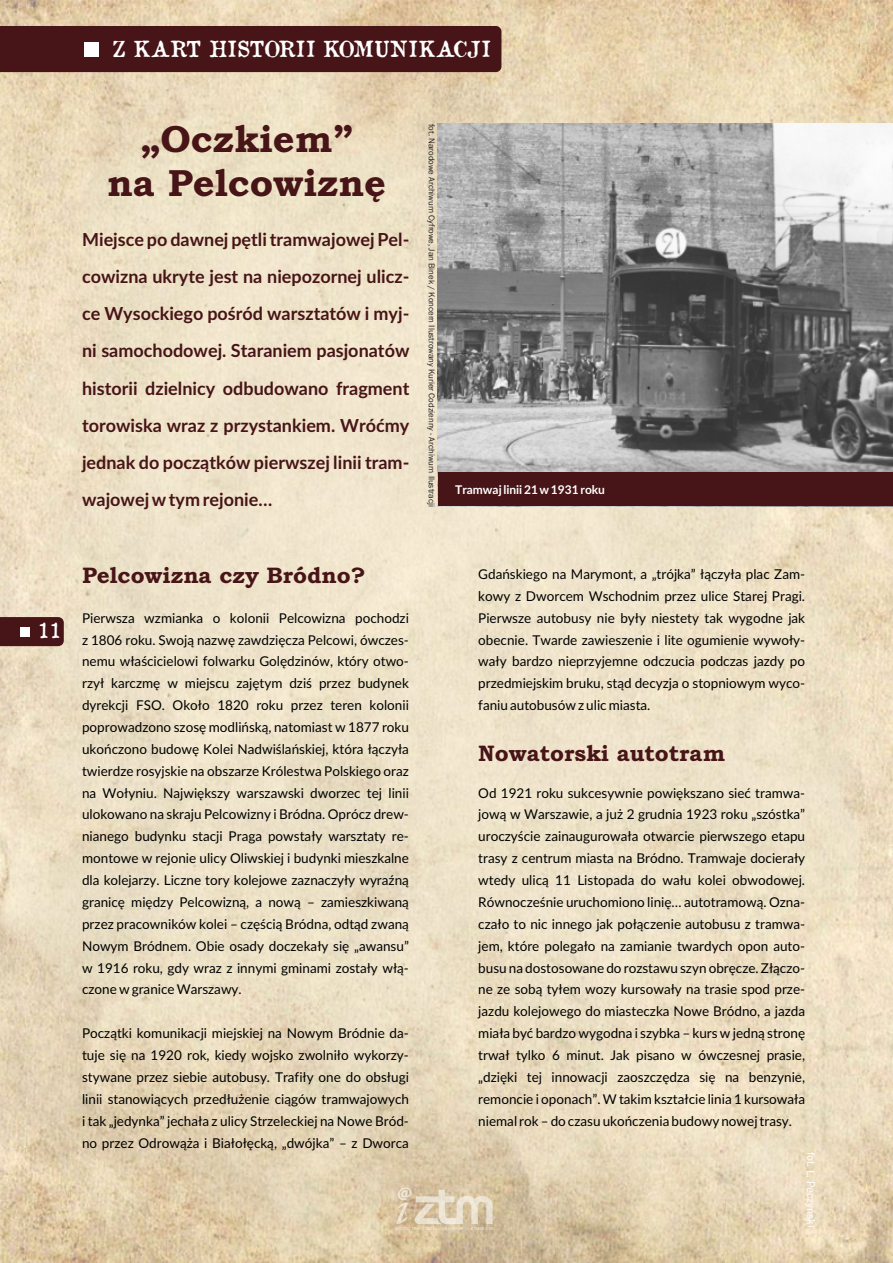
<style>
.page{position:relative;width:893px;height:1263px;background:#fff}
.page>*{position:absolute;margin:0;border:0;box-sizing:border-box;transform-origin:0 0}
.t1{font:37.95px/44.4px "Bookman Old Style";color:#471417;text-align:center}
.t2{font:22.5px "Bookman Old Style";color:#471417}
.t3{font:21.75px "Old Newspaper Types";color:#fff}
.t4{font:20.4px "Old Newspaper Types";color:#fff}
.t5{font:700 18px/37.2px "Lato";color:#471417;text-align:justify}
.t6{font:13.5px/21.9px "Lato";color:#000;text-align:justify}
.t7{font:700 12px "Lato";color:#fff}
.t8{font:11.25px "Franklin Gothic";color:#fff}
.t9{font:8.7px "Franklin Gothic";color:#1f1f21}
.t10{font:500 condensed 4.2px "Franklin Gothic";letter-spacing:.1em;color:rgb(255 255 255/.58)}
</style>
<div class="page">
<img style="left:0;top:0;width:893px;height:1263px">
<div style="left:0;top:26px;width:501px;height:46px;background:#471417"></div>
<div style="left:84px;top:42px;width:15px;height:14px;background:#fff"></div>
<svg style="left:396px;top:1187px;width:97px;height:37px;background:#dccdb2"></svg>
<div style="left:0;top:617px;width:64px;height:29px;background:#471417"></div>
<div style="left:20px;top:627px;width:9px;height:9px;background:#fff"></div>
<img style="left:438px;top:124px;width:455px;height:348px">
<div style="left:438px;top:472px;width:455px;height:34px;background:#471417"></div>
<h3 class="t3" style="left:112px;top:34px;width:380px">Z KART HISTORII KOMUNIKACJI</h3>
<h1 class="t1" style="left:107px;top:120px;width:281px">„Oczkiem”<br>na Pelcowiznę</h1>
<p class="t5" style="left:82px;top:222px;width:329px">Miejsce po dawnej pętli tramwajowej Pel&shy;cowizna ukryte jest na niepozornej ulicz&shy;ce Wysockiego pośród warsztatów i myj&shy;ni samochodowej. Staraniem pasjonatów historii dzielnicy odbudowano fragment torowiska wraz z przystankiem. Wróćmy jednak do początków pierwszej linii tram&shy;wajowej w tym rejonie…</p>
<p class="t9" style="left:435px;top:124px;width:384px;rotate:90deg">fot. Narodowe Archiwum Cyfrowe, Jan Binek / Koncern Ilustrowany Kurier Codzienny - Archiwum Ilustracji</p>
<p class="t7" style="left:455px;top:484px;width:151px">Tramwaj linii 21 w 1931 roku</p>
<h3 class="t4" style="left:38px;top:617px;width:25px">11</h3>
<h2 class="t2" style="left:82px;top:566px;width:285px">Pelcowizna czy Bródno?</h2>
<p class="t6" style="left:478px;top:564px;width:328px">Gdańskiego na Marymont, a „trójka” łączyła plac Zam&shy;kowy z Dworcem Wschodnim przez ulice Starej Pragi.<br>Pierwsze autobusy nie były niestety tak wygodne jak obecnie. Twarde zawieszenie i lite ogumienie wywoły&shy;wały bardzo nieprzyjemne odczucia podczas jazdy po przedmiejskim bruku, stąd decyzja o stopniowym wyco&shy;faniu autobusów z ulic miasta.</p>
<p class="t6" style="left:82px;top:607px;width:328px">Pierwsza wzmianka o kolonii Pelcowizna pochodzi z 1806 roku. Swoją nazwę zawdzięcza Pelcowi, ówczes&shy;nemu właścicielowi folwarku Golędzinów, który otwo&shy;rzył karczmę w miejscu zajętym dziś przez budynek dyrekcji FSO. Około 1820 roku przez teren kolonii poprowadzono szosę modlińską, natomiast w 1877 roku ukończono budowę Kolei Nadwiślańskiej, która łączyła twierdze rosyjskie na obszarze Królestwa Polskiego oraz na Wołyniu. Największy warszawski dworzec tej linii ulokowano na skraju Pelcowizny i Bródna. Oprócz drew&shy;nianego budynku stacji Praga powstały warsztaty re&shy;montowe w rejonie ulicy Oliwskiej i budynki mieszkalne dla kolejarzy. Liczne tory kolejowe zaznaczyły wyraźną granicę między Pelcowizną, a nową – zamieszkiwaną przez pracowników kolei – częścią Bródna, odtąd zwaną Nowym Bródnem. Obie osady doczekały się „awansu” w 1916 roku, gdy wraz z innymi gminami zostały włą&shy;czone w granice Warszawy.</p>
<p class="t6" style="left:82px;top:1023px;width:328px">Początki komunikacji miejskiej na Nowym Bródnie da&shy;tuje się na 1920 rok, kiedy wojsko zwolniło wykorzy&shy;stywane przez siebie autobusy. Trafiły one do obsługi linii stanowiących przedłużenie ciągów tramwajowych i tak „jedynka” jechała z ulicy Strzeleckiej na Nowe Bród&shy;no przez Odrowąża i Białołęcką, „dwójka” – z Dworca</p>
<h2 class="t2" style="left:478px;top:745px;width:249px">Nowatorski autotram</h2>
<p class="t6" style="left:478px;top:782px;width:328px">Od 1921 roku sukcesywnie powiększano sieć tramwa&shy;jową w Warszawie, a już 2 grudnia 1923 roku „szóstka” uroczyście zainaugurowała otwarcie pierwszego etapu trasy z centrum miasta na Bródno. Tramwaje docierały wtedy ulicą 11 Listopada do wału kolei obwodowej.<br>Równocześnie uruchomiono linię… autotramową. Ozna&shy;czało to nic innego jak połączenie autobusu z tramwa&shy;jem, które polegało na zamianie twardych opon auto&shy;busu na dostosowane do rozstawu szyn obręcze. Złączo&shy;ne ze sobą tyłem wozy kursowały na trasie spod prze&shy;jazdu kolejowego do miasteczka Nowe Bródno, a jazda miała być bardzo wygodna i szybka – kurs w jedną stronę trwał tylko 6 minut. Jak pisano w ówczesnej prasie, „dzięki tej innowacji zaoszczędza się na benzynie, remoncie i oponach”. W takim kształcie linia 1 kursowała niemal rok – do czasu ukończenia budowy nowej trasy.</p>
<p class="t8" style="left:815px;top:1151px;width:77px;rotate:90deg">fot. L. Peczyński</p>
<p class="t10" style="left:396px;top:1227px;width:100px">MIESIĘCZNIK ZARZĄDU TRANSPORTU MIEJSKIEGO</p>
</div>
